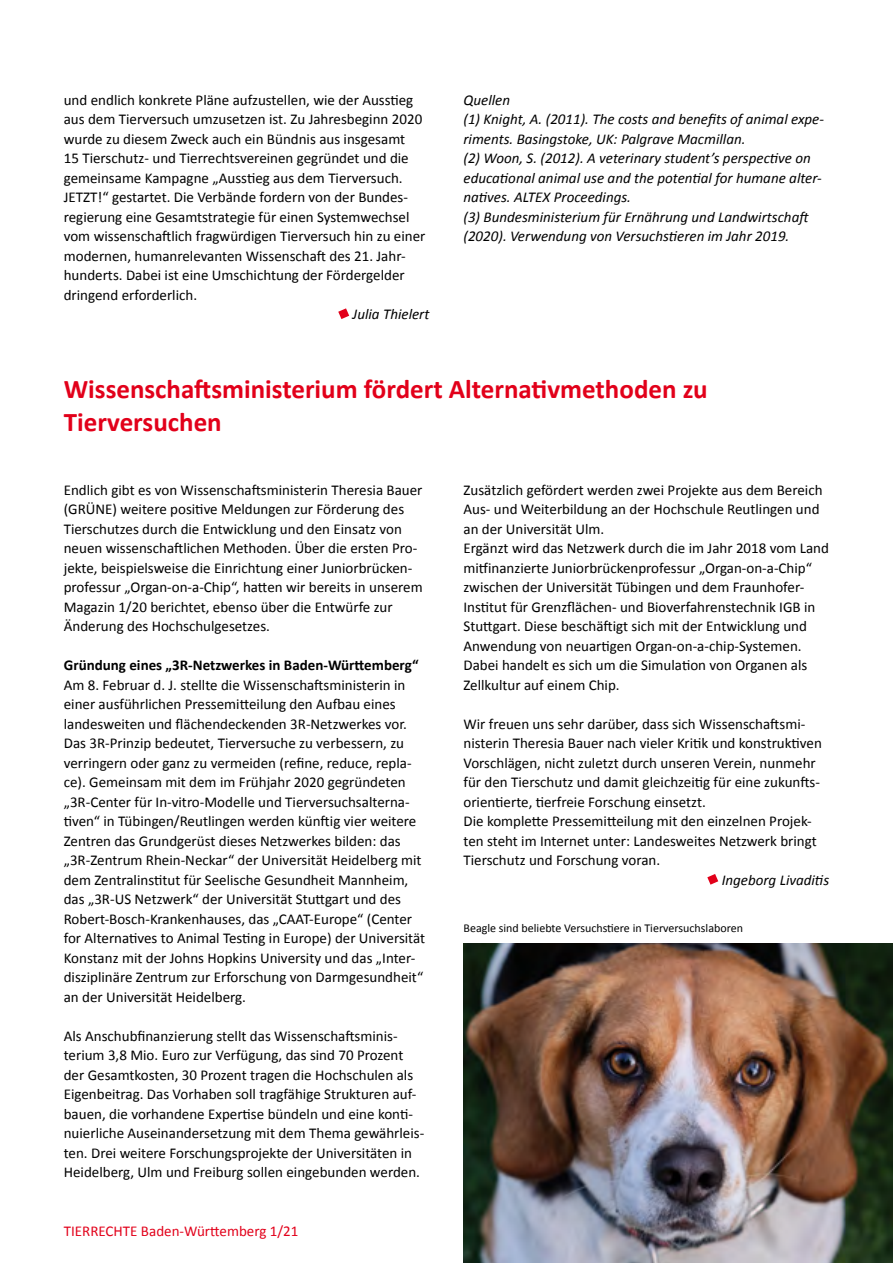
<style>
.page{position:relative;width:893px;height:1263px;background:#fff}
.page>*{position:absolute;margin:0;border:0;box-sizing:border-box;transform-origin:0 0}
.t1{font:700 27px/33px "Calibri";color:#e2001a}
.t2{font:15px/19.5px "Calibri";color:#000}
.t3{font:italic 15px/19.5px "Calibri";color:#000}
.t4{font:700 15px "Calibri";color:#000}
.t5{font:15px "Calibri";color:#e2001a}
.t6{font:12px "Calibri";color:#000}
</style>
<div class="page">
<svg style="left:338px;top:308px;width:11px;height:11px"></svg>
<svg style="left:707px;top:874px;width:11px;height:11px"></svg>
<img style="left:463px;top:943px;width:430px;height:320px">
<p class="t2" style="left:64px;top:89px;width:363px">und endlich konkrete Pläne aufzustellen, wie der Ausstieg aus dem Tierversuch umzusetzen ist. Zu Jahresbeginn 2020 wurde zu diesem Zweck auch ein Bündnis aus insgesamt<br>15 Tierschutz- und Tierrechtsvereinen gegründet und die gemeinsame Kampagne „Ausstieg aus dem Tierversuch.<br>JETZT!“ gestartet. Die Verbände fordern von der Bundes&shy;regierung eine Gesamtstrategie für einen Systemwechsel vom wissenschaftlich fragwürdigen Tierversuch hin zu einer modernen, humanrelevanten Wissenschaft des 21. Jahr&shy;hunderts. Dabei ist eine Umschichtung der Fördergelder dringend erforderlich.</p>
<p class="t3" style="left:353px;top:304px;width:78px">Julia Thielert</p>
<p class="t3" style="left:463px;top:89px;width:362px">Quellen<br>(1) Knight, A. (2011). The costs and benefits of animal expe&shy;riments. Basingstoke, UK: Palgrave Macmillan.<br>(2) Woon, S. (2012). A veterinary student’s perspective on educational animal use and the potential for humane alter&shy;natives. ALTEX Proceedings.<br>(3) Bundesministerium für Ernährung und Landwirtschaft (2020). Verwendung von Versuchstieren im Jahr 2019.</p>
<h1 class="t1" style="left:64px;top:371px;width:645px">Wissenschaftsministerium fördert Alternativmethoden zu<br>Tierversuchen</h1>
<p class="t2" style="left:64px;top:479px;width:360px">Endlich gibt es von Wissenschaftsministerin Theresia Bauer (GRÜNE) weitere positive Meldungen zur Förderung des Tierschutzes durch die Entwicklung und den Einsatz von neuen wissenschaftlichen Methoden. Über die ersten Pro&shy;jekte, beispielsweise die Einrichtung einer Juniorbrücken&shy;professur „Organ-on-a-Chip“, hatten wir bereits in unserem Magazin 1/20 berichtet, ebenso über die Entwürfe zur Änderung des Hochschulgesetzes.</p>
<p class="t4" style="left:64px;top:654px;width:356px">Gründung eines „3R-Netzwerkes in Baden-Württemberg“</p>
<p class="t2" style="left:64px;top:674px;width:363px">Am 8. Februar d. J. stellte die Wissenschaftsministerin in einer ausführlichen Pressemitteilung den Aufbau eines landesweiten und flächendeckenden 3R-Netzwerkes vor.<br>Das 3R-Prinzip bedeutet, Tierversuche zu verbessern, zu verringern oder ganz zu vermeiden (refine, reduce, repla&shy;ce). Gemeinsam mit dem im Frühjahr 2020 gegründeten „3R-Center für In-vitro-Modelle und Tierversuchsalterna&shy;tiven“ in Tübingen/Reutlingen werden künftig vier weitere Zentren das Grundgerüst dieses Netzwerkes bilden: das „3R-Zentrum Rhein-Neckar“ der Universität Heidelberg mit dem Zentralinstitut für Seelische Gesundheit Mannheim, das „3R-US Netzwerk“ der Universität Stuttgart und des Robert-Bosch-Krankenhauses, das „CAAT-Europe“ (Center for Alternatives to Animal Testing in Europe) der Universität Konstanz mit der Johns Hopkins University und das „Inter&shy;disziplinäre Zentrum zur Erforschung von Darmgesundheit“ an der Universität Heidelberg.</p>
<p class="t2" style="left:64px;top:1025px;width:362px">Als Anschubfinanzierung stellt das Wissenschaftsminis&shy;terium 3,8 Mio. Euro zur Verfügung, das sind 70 Prozent der Gesamtkosten, 30 Prozent tragen die Hochschulen als Eigenbeitrag. Das Vorhaben soll tragfähige Strukturen auf&shy;bauen, die vorhandene Expertise bündeln und eine konti&shy;nuierliche Auseinandersetzung mit dem Thema gewährleis&shy;ten. Drei weitere Forschungsprojekte der Universitäten in Heidelberg, Ulm und Freiburg sollen eingebunden werden.</p>
<p class="t5" style="left:64px;top:1221px;width:236px">TIERRECHTE Baden-Württemberg 1/21</p>
<p class="t2" style="left:463px;top:479px;width:367px">Zusätzlich gefördert werden zwei Projekte aus dem Bereich Aus- und Weiterbildung an der Hochschule Reutlingen und an der Universität Ulm.<br>Ergänzt wird das Netzwerk durch die im Jahr 2018 vom Land mitfinanzierte Juniorbrückenprofessur „Organ-on-a-Chip“ zwischen der Universität Tübingen und dem Fraunhofer-Institut für Grenzflächen- und Bioverfahrenstechnik IGB in Stuttgart. Diese beschäftigt sich mit der Entwicklung und Anwendung von neuartigen Organ-on-a-chip-Systemen.<br>Dabei handelt es sich um die Simulation von Organen als Zellkultur auf einem Chip.</p>
<p class="t2" style="left:463px;top:713px;width:360px">Wir freuen uns sehr darüber, dass sich Wissenschaftsmi&shy;nisterin Theresia Bauer nach vieler Kritik und konstruktiven Vorschlägen, nicht zuletzt durch unseren Verein, nunmehr für den Tierschutz und damit gleichzeitig für eine zukunfts&shy;orientierte, tierfreie Forschung einsetzt.<br>Die komplette Pressemitteilung mit den einzelnen Projek&shy;ten steht im Internet unter: Landesweites Netzwerk bringt Tierschutz und Forschung voran.</p>
<p class="t3" style="left:722px;top:869px;width:109px">Ingeborg Livaditis</p>
<p class="t6" style="left:463px;top:920px;width:281px">Beagle sind beliebte Versuchstiere in Tierversuchslaboren</p>
</div>
